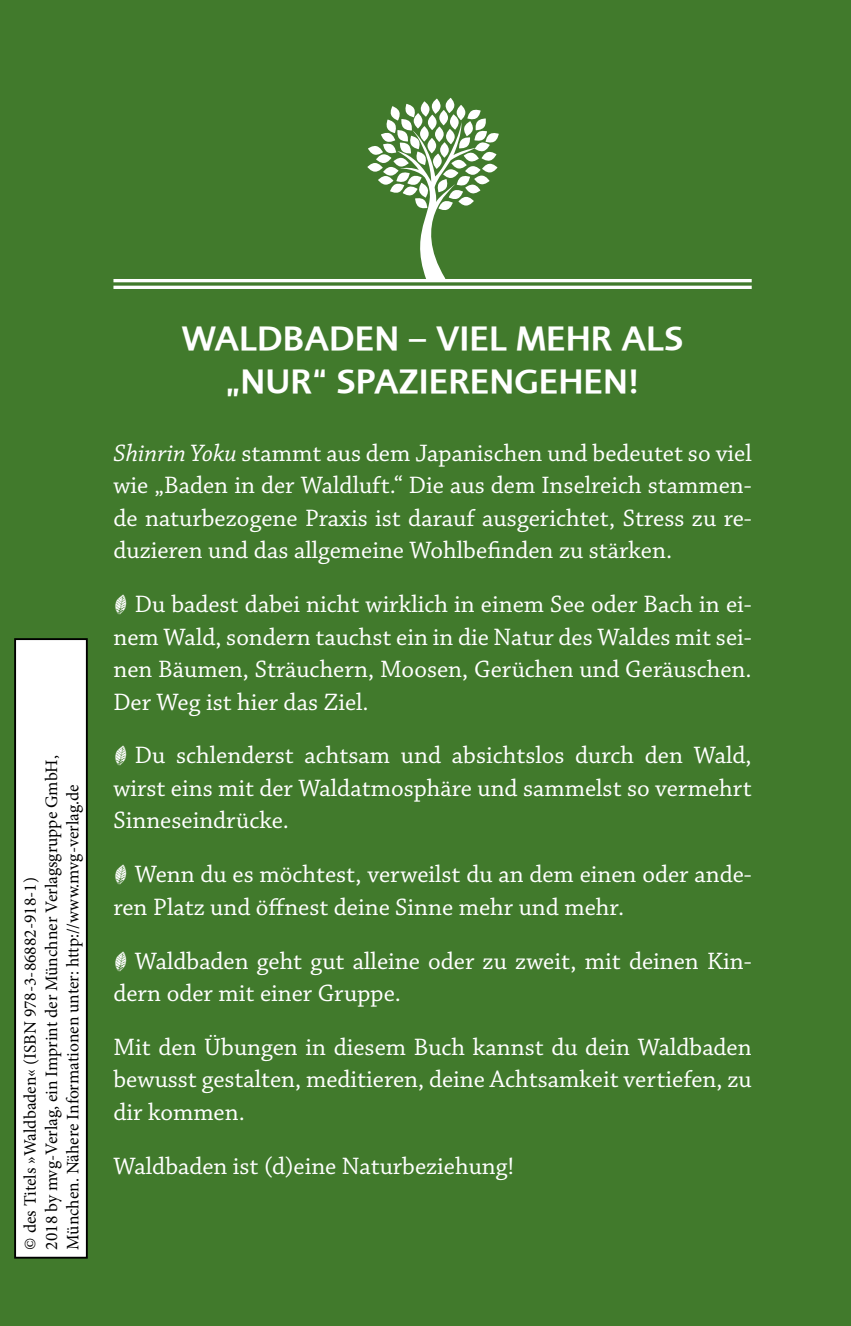
<style>
.page{position:relative;width:851px;height:1326px;background:#fff}
.page>*{position:absolute;margin:0;border:0;box-sizing:border-box;transform-origin:0 0}
._01_h3{font:600 35px/42.5px "Foundry Sans";color:#fff;text-align:center}
._03_Body_LZ{font:25px/32.5px "Chaparral Pro";color:#fff;text-align:justify}
.t1{font:17.5px/21.2px "Minion Pro";color:#000}
.s1{font-style:italic}
</style>
<div class="page">
<div style="left:0;top:0;width:850px;height:1325px;background:#417a2c"></div>
<svg style="left:431px;top:99px;width:10px;height:15px"></svg>
<svg style="left:445px;top:98px;width:9px;height:15px"></svg>
<svg style="left:368px;top:104px;width:130px;height:175px"></svg>
<hr style="left:113px;top:279px;width:638px;height:3px;background:#fff">
<svg style="left:113px;top:285px;width:638px;height:4px;background:#dfe8db"></svg>
<div style="left:15px;top:639px;width:72px;height:618px;background:#fff"></div>
<div style="left:14px;top:638px;width:74px;height:620px;border:2px solid #000"></div>
<p class="t1" style="left:20px;top:1249px;width:496px;rotate:-90deg">© des Titels »Waldbaden« (ISBN 978-3-86882-918-1)<br>2018 by mvg-Verlag, ein Imprint der Münchner Verlagsgruppe GmbH,<br>München. Nähere Informationen unter: http://www.mvg-verlag.de</p>
<p class="_01_h3" style="left:182px;top:317px;width:503px">WALDBADEN – VIEL MEHR ALS „NUR“ SPAZIERENGEHEN!</p>
<p class="_03_Body_LZ" style="left:113px;top:437px;width:639px"><span class="s1">Shinrin Yoku</span> stammt aus dem Japanischen und bedeutet so viel wie „Baden in der Waldluft.“ Die aus dem Inselreich stammen&shy;de naturbezogene Praxis ist darauf ausgerichtet, Stress zu re&shy;duzieren und das allgemeine Wohlbefinden zu stärken.</p>
<p class="_03_Body_LZ" style="left:113px;top:589px;width:639px;text-indent:21px">Du badest dabei nicht wirklich in einem See oder Bach in ei&shy;nem Wald, sondern tauchst ein in die Natur des Waldes mit sei&shy;nen Bäumen, Sträuchern, Moosen, Gerüchen und Geräuschen.<br>Der Weg ist hier das Ziel.</p>
<p class="_03_Body_LZ" style="left:113px;top:740px;width:639px;text-indent:21px">Du schlenderst achtsam und absichtslos durch den Wald, wirst eins mit der Waldatmosphäre und sammelst so vermehrt Sinneseindrücke.</p>
<p class="_03_Body_LZ" style="left:113px;top:859px;width:639px;text-indent:21px">Wenn du es möchtest, verweilst du an dem einen oder ande&shy;ren Platz und öffnest deine Sinne mehr und mehr.</p>
<p class="_03_Body_LZ" style="left:113px;top:945px;width:639px;text-indent:21px">Waldbaden geht gut alleine oder zu zweit, mit deinen Kin&shy;dern oder mit einer Gruppe.</p>
<p class="_03_Body_LZ" style="left:113px;top:1031px;width:639px">Mit den Übungen in diesem Buch kannst du dein Waldbaden bewusst gestalten, meditieren, deine Achtsamkeit vertiefen, zu dir kommen.</p>
<p class="_03_Body_LZ" style="left:113px;top:1150px;width:402px">Waldbaden ist (d)eine Naturbeziehung!</p>
</div>
